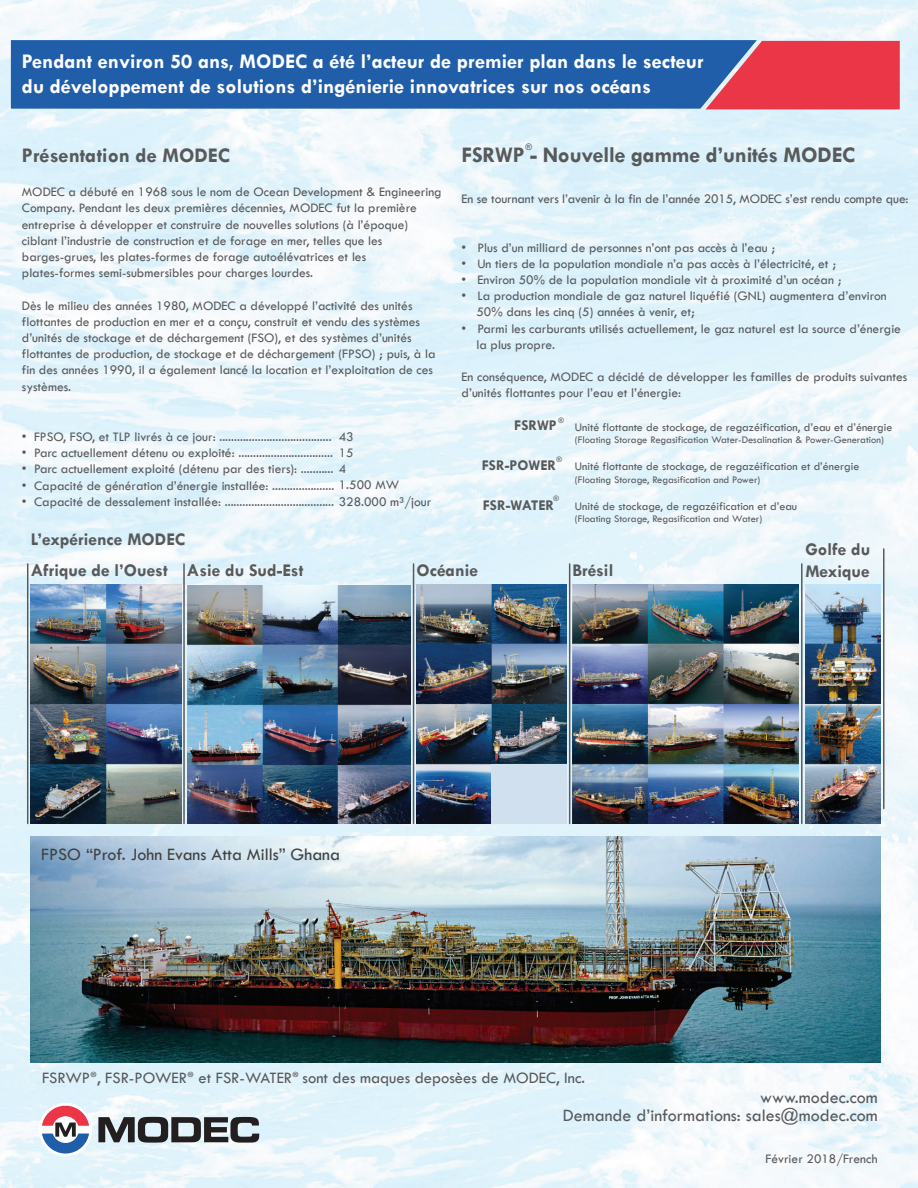
<style>
.page{position:relative;width:918px;height:1188px;background:#fff}
.page>*{position:absolute;margin:0;border:0;box-sizing:border-box;transform-origin:0 0}
.t1{font:700 22.5px "Tw Cen";letter-spacing:-.01em;color:#58595b}
.t2{font:700 21px/25.2px "Tw Cen";color:#fff}
.t3{font:700 21px "Tw Cen";color:#58595b}
.t4{font:700 18px/21.6px "Tw Cen";color:#58595b}
.t5{font:18px/17.9px "Tw Cen";color:#58595b;text-align:right}
.t6{font:18px "Tw Cen";color:#414042}
.t7{font:16.5px "Tw Cen";color:#58595b}
.t8{font:700 15px "Tw Cen";color:#58595b}
.t9{font:13.5px/16.2px "Tw Cen";color:#58595b}
.t10{font:12px "Tw Cen";color:#58595b}
.t11{font:10.5px "Tw Cen";color:#58595b}
.t12{font:9px "Tw Cen";color:#58595b}
.t13{font:7.5px "Tw Cen";color:#58595b}
.s1{font-family:"Myriad Pro"}
</style>
<div class="page">
<img style="left:0;top:0;width:918px;height:1188px">
<div style="left:757px;top:41px;width:143px;height:68px;background:#ea3646"></div>
<div style="left:11px;top:40px;width:746px;height:69px;background:#215eaa"></div>
<svg style="left:98px;top:1117px;width:161px;height:26px;background:#6e7175"></svg>
<div style="left:39px;top:1103px;width:53px;height:53px;background:#fff;border-radius:50%"></div>
<svg style="left:42px;top:1105px;width:47px;height:49px"></svg>
<img style="left:31px;top:836px;width:849px;height:226px">
<img style="left:31px;top:585px;width:150px;height:239px">
<img style="left:187px;top:585px;width:224px;height:238px">
<img style="left:416px;top:585px;width:151px;height:239px">
<img style="left:573px;top:585px;width:225px;height:239px">
<img style="left:805px;top:585px;width:75px;height:239px">
<hr style="left:183px;top:564px;width:2px;height:260px;background:#58595b">
<hr style="left:27px;top:564px;width:1px;height:260px;background:#58595b">
<hr style="left:413px;top:564px;width:1px;height:260px;background:#58595b">
<hr style="left:569px;top:564px;width:1px;height:260px;background:#58595b">
<hr style="left:801px;top:564px;width:2px;height:260px;background:#58595b">
<hr style="left:883px;top:549px;width:2px;height:260px;background:#58595b">
<div style="left:492px;top:764px;width:75px;height:60px;background:#d1e0ef"></div>
<h2 class="t2" style="left:22px;top:48px;width:683px">Pendant environ 50 ans, MODEC a été l’acteur de premier plan dans le secteur du développement de solutions d’ingénierie innovatrices sur nos océans</h2>
<h2 class="t3" style="left:22px;top:143px;width:210px">Présentation de MODEC</h2>
<p class="t9" style="left:22px;top:184px;width:421px">MODEC a débuté en 1968 sous le nom de Ocean Development &amp; Engineering Company. Pendant les deux premières décennies, MODEC fut la première entreprise à développer et construire de nouvelles solutions (à l’époque) ciblant l’industrie de construction et de forage en mer, telles que les barges-grues, les plates-formes de forage autoélévatrices et les plates-formes semi-submersibles pour charges lourdes.</p>
<p class="t9" style="left:22px;top:297px;width:415px">Dès le milieu des années 1980, MODEC a développé l’activité des unités flottantes de production en mer et a conçu, construit et vendu des systèmes d’unités de stockage et de déchargement (FSO), et des systèmes d’unités flottantes de production, de stockage et de déchargement (FPSO) ; puis, à la fin des années 1990, il a également lancé la location et l’exploitation de ces systèmes.</p>
<p class="t9" style="left:22px;top:429px;width:311px">• FPSO, FSO, et TLP livrés à ce jour: ......................................</p>
<p class="t9" style="left:22px;top:445px;width:333px">• Parc actuellement détenu ou exploité: ................................ 15</p>
<p class="t9" style="left:22px;top:461px;width:326px">• Parc actuellement exploité (détenu par des tiers): ........... 4</p>
<p class="t9" style="left:22px;top:477px;width:379px">• Capacité de génération d’énergie installée: ..................... 1.500 MW</p>
<p class="t9" style="left:22px;top:493px;width:411px">• Capacité de dessalement installée: ..................................... 328.000 m³/jour</p>
<p class="t9" style="left:339px;top:428px;width:16px">43</p>
<p class="t12" style="left:526px;top:142px;width:8px">®</p>
<h1 class="t1" style="left:462px;top:141px;width:395px">FSRWP - Nouvelle gamme d’unités MODEC</h1>
<p class="t9" style="left:462px;top:191px;width:448px">En se tournant vers l’avenir à la fin de l’année 2015, MODEC s’est rendu compte que:</p>
<p class="t9" style="left:462px;top:239px;width:315px">• Plus d’un milliard de personnes n’ont pas accès à l’eau ;</p>
<p class="t9" style="left:462px;top:255px;width:376px">• Un tiers de la population mondiale n’a pas accès à l’électricité, et ;</p>
<p class="t9" style="left:462px;top:272px;width:381px">• Environ 50% de la population mondiale vit à proximité d’un océan ;</p>
<p class="t9" style="left:477px;top:288px;width:412px;text-indent:-15px">• La production mondiale de gaz naturel liquéfié (GNL) augmentera d’environ<br>50% dans les cinq (5) années à venir, et;</p>
<p class="t9" style="left:477px;top:320px;width:426px;text-indent:-15px">• Parmi les carburants utilisés actuellement, le gaz naturel est la source d’énergie la plus propre.</p>
<p class="t9" style="left:462px;top:369px;width:447px">En conséquence, MODEC a décidé de développer les familles de produits suivantes d’unités flottantes pour l’eau et l’énergie:</p>
<p class="t10" style="left:575px;top:420px;width:319px">Unité flottante de stockage, de regazéification, d’eau et d’énergie</p>
<p class="t11" style="left:575px;top:434px;width:310px">(Floating Storage Regasification Water-Desalination &amp; Power-Generation)</p>
<p class="t10" style="left:575px;top:459px;width:286px">Unité flottante de stockage, de regazéification et d’énergie</p>
<p class="t11" style="left:575px;top:473px;width:187px">(Floating Storage, Regasification and Power)</p>
<p class="t10" style="left:575px;top:499px;width:224px">Unité de stockage, de regazéification et d’eau</p>
<p class="t11" style="left:575px;top:513px;width:189px">(Floating Storage, Regasification and Water)</p>
<p class="t13" style="left:559px;top:416px;width:7px">®</p>
<p class="t8" style="left:514px;top:416px;width:44px">FSRWP</p>
<p class="t13" style="left:557px;top:455px;width:7px">®</p>
<p class="t8" style="left:482px;top:456px;width:76px">FSR-POWER</p>
<p class="t13" style="left:554px;top:495px;width:7px">®</p>
<p class="t8" style="left:483px;top:496px;width:73px">FSR-WATER</p>
<h3 class="t4" style="left:31px;top:528px;width:156px">L’expérience MODEC</h3>
<h3 class="t4" style="left:31px;top:559px;width:138px">Afrique de l’Ouest</h3>
<h3 class="t4" style="left:187px;top:559px;width:118px">Asie du Sud-Est</h3>
<h3 class="t4" style="left:416px;top:559px;width:63px">Océanie</h3>
<h3 class="t4" style="left:573px;top:559px;width:42px">Brésil</h3>
<h3 class="t6" style="left:41px;top:843px;width:300px">FPSO “Prof. John Evans Atta Mills” Ghana</h3>
<p class="t7" style="left:42px;top:1068px;width:544px">FSRWP<span class="s1">®</span>, FSR-POWER<span class="s1">®</span> et FSR-WATER<span class="s1">®</span> sont des maques deposèes de MODEC, Inc.</p>
<h3 class="t4" style="left:805px;top:539px;width:66px">Golfe du<br>Mexique</h3>
<h3 class="t5" style="left:563px;top:1088px;width:316px">www.modec.com<br>Demande d’informations: sales@modec.com</h3>
<p class="t9" style="left:766px;top:1150px;width:114px">Février 2018/French</p>
</div>
